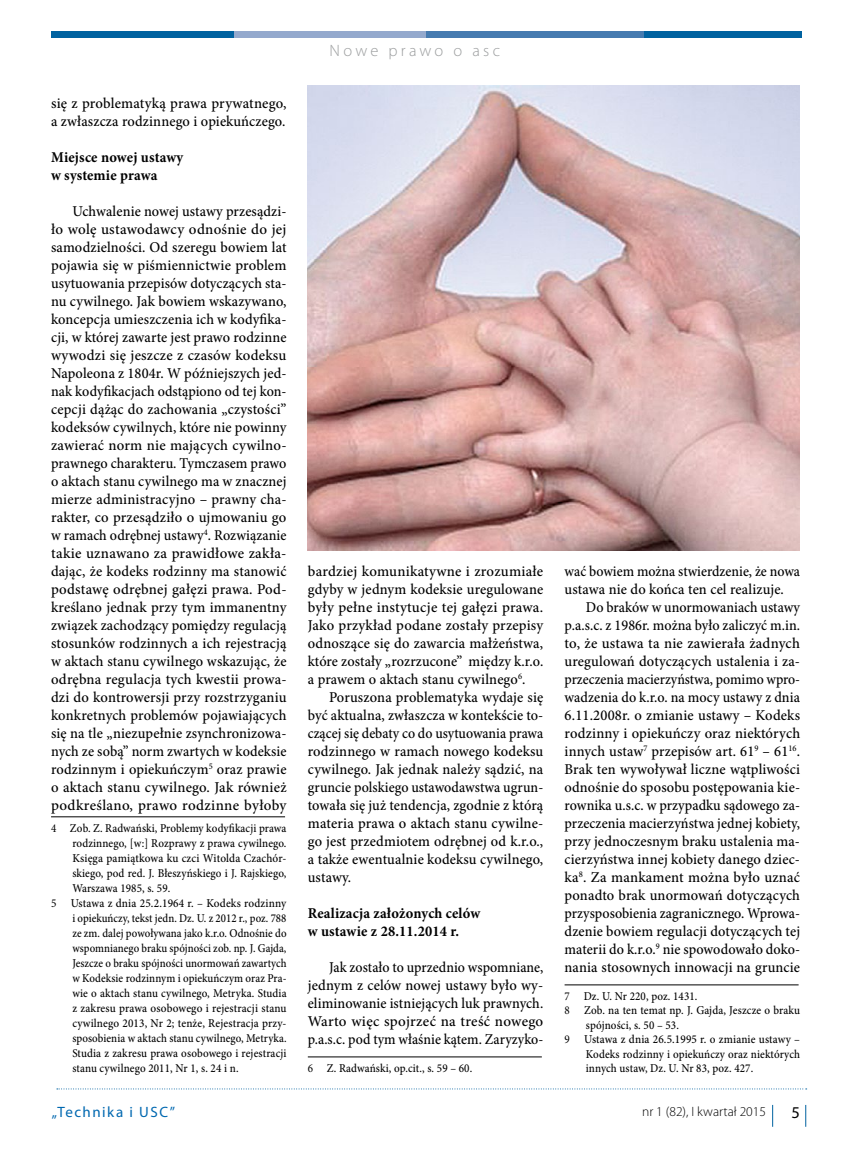
<style>
.page{position:relative;width:851px;height:1157px;background:#fff}
.page>*{position:absolute;margin:0;border:0;box-sizing:border-box;transform-origin:0 0}
.t1{font:300 16.5px "Myriad Pro";letter-spacing:.19em;color:#9c9e9f}
.t2{font:16.5px "Myriad Pro";color:#000}
.t3{font:500 15px/18px "Minion Pro";letter-spacing:.01em;color:#000;text-align:justify;scale:.95 1}
.t4{font:500 15px/18px "Minion Pro";letter-spacing:.01em;color:#000;text-align:justify;scale:.93 1}
.t5{font:500 15px/18px "Minion Pro";letter-spacing:.01em;color:#000;text-align:justify;scale:.96 1}
.t6{font:500 15px/18px "Minion Pro";letter-spacing:.01em;color:#000}
.t7{font:700 15px/18px "Minion Pro";letter-spacing:.01em;color:#000;scale:.96 1}
.t8{font:15px "Myriad Pro";letter-spacing:.1em;color:#0068b0}
.t9{font:300 13.5px "Myriad Pro";color:#000}
.t10{font:500 12px "Minion Pro";letter-spacing:.01em;color:#000;scale:.92 1}
.t11{font:500 12px "Minion Pro";letter-spacing:.01em;color:#000;scale:.9 1}
.t12{font:500 12px "Minion Pro";letter-spacing:.01em;color:#000;scale:.94 1}
.t13{font:500 12px "Minion Pro";letter-spacing:.01em;color:#000;scale:.91 1}
.t14{font:500 12px "Minion Pro";letter-spacing:.01em;color:#000;scale:.93 1}
.s1{font-weight:400}
</style>
<div class="page">
<svg style="left:772px;top:1104px;width:1px;height:22px"></svg>
<svg style="left:805px;top:1104px;width:1px;height:22px"></svg>
<svg style="left:57px;top:1088px;width:749px;height:1px"></svg>
<div style="left:641px;top:31px;width:160px;height:6px;background:#0062a0"></div>
<div style="left:422px;top:31px;width:221px;height:6px;background:#467bb0"></div>
<div style="left:230px;top:31px;width:195px;height:6px;background:#94a9cd"></div>
<div style="left:51px;top:31px;width:182px;height:6px;background:#0062a0"></div>
<hr style="left:51px;top:816px;width:234px;height:1px;background:#000">
<hr style="left:308px;top:1056px;width:233px;height:1px;background:#000">
<hr style="left:564px;top:984px;width:234px;height:1px;background:#000">
<img style="left:308px;top:85px;width:491px;height:466px">
<p class="t6" style="left:51px;top:94px;width:237px">się z problematyką prawa prywatnego, a zwłaszcza rodzinnego i opiekuńczego.</p>
<p class="t7" style="left:51px;top:148px;width:139px">Miejsce nowej ustawy w systemie prawa</p>
<p class="t3" style="left:51px;top:202px;width:249px;text-indent:21px">Uchwalenie nowej ustawy przesądzi&shy;ło wolę ustawodawcy odnośnie do jej samodzielności. Od szeregu bowiem lat pojawia się w piśmiennictwie problem usytuowania przepisów dotyczących sta&shy;nu cywilnego. Jak bowiem wskazywano, koncepcja umieszczenia ich w kodyfika&shy;cji, w której zawarte jest prawo rodzinne wywodzi się jeszcze z czasów kodeksu Napoleona z 1804r. W późniejszych jed&shy;nak kodyfikacjach odstąpiono od tej kon&shy;cepcji dążąc do zachowania „czystości” kodeksów cywilnych, które nie powinny zawierać norm nie mających cywilno&shy;prawnego charakteru. Tymczasem prawo o aktach stanu cywilnego ma w znacznej mierze administracyjno – prawny cha&shy;rakter, co przesądziło o ujmowaniu go w ramach odrębnej ustawy<sup>4</sup>. Rozwiązanie takie uznawano za prawidłowe zakła&shy;dając, że kodeks rodzinny ma stanowić podstawę odrębnej gałęzi prawa. Pod&shy;kreślano jednak przy tym immanentny związek zachodzący pomiędzy regulacją stosunków rodzinnych a ich rejestracją w aktach stanu cywilnego wskazując, że odrębna regulacja tych kwestii prowa&shy;dzi do kontrowersji przy rozstrzyganiu konkretnych problemów pojawiających się na tle „niezupełnie zsynchronizowa&shy;nych ze sobą” norm zwartych w kodeksie rodzinnym i opiekuńczym<sup>5</sup> oraz prawie o aktach stanu cywilnego. Jak również podkreślano, prawo rodzinne byłoby</p>
<p class="t10" style="left:51px;top:820px;width:257px"><span class="s1">4</span> Zob. Z. Radwański, Problemy kodyfikacji prawa</p>
<p class="t10" style="left:72px;top:835px;width:234px">rodzinnego, [w:] Rozprawy z prawa cywilnego.</p>
<p class="t12" style="left:72px;top:850px;width:229px">Księga pamiątkowa ku czci Witolda Czachór-</p>
<p class="t10" style="left:72px;top:865px;width:234px">skiego, pod red. J. Błeszyńskiego i J. Rajskiego,</p>
<p class="t10" style="left:72px;top:880px;width:108px">Warszawa 1985, s. 59.</p>
<p class="t12" style="left:51px;top:895px;width:252px"><span class="s1">5</span> Ustawa z dnia 25.2.1964 r. – Kodeks rodzinny</p>
<p class="t11" style="left:72px;top:910px;width:239px">i opiekuńczy, tekst jedn. Dz. U. z 2012 r., poz. 788</p>
<p class="t11" style="left:72px;top:925px;width:239px">ze zm. dalej powoływana jako k.r.o. Odnośnie do</p>
<p class="t11" style="left:72px;top:940px;width:239px">wspomnianego braku spójności zob. np. J. Gajda,</p>
<p class="t11" style="left:72px;top:955px;width:239px">Jeszcze o braku spójności unormowań zawartych</p>
<p class="t13" style="left:72px;top:970px;width:237px">w Kodeksie rodzinnym i opiekuńczym oraz Pra-</p>
<p class="t10" style="left:72px;top:985px;width:234px">wie o aktach stanu cywilnego, Metryka. Studia</p>
<p class="t12" style="left:72px;top:1000px;width:229px">z zakresu prawa osobowego i rejestracji stanu</p>
<p class="t14" style="left:72px;top:1015px;width:232px">cywilnego 2013, Nr 2; tenże, Rejestracja przy-</p>
<p class="t13" style="left:72px;top:1030px;width:237px">sposobienia w aktach stanu cywilnego, Metryka.</p>
<p class="t10" style="left:72px;top:1045px;width:234px">Studia z zakresu prawa osobowego i rejestracji</p>
<p class="t10" style="left:72px;top:1060px;width:182px">stanu cywilnego 2011, Nr 1, s. 24 i n.</p>
<p class="t1" style="left:329px;top:42px;width:172px">Nowe prawo o asc</p>
<p class="t6" style="left:308px;top:562px;width:237px;text-align:justify">bardziej komunikatywne i zrozumiałe gdyby w jednym kodeksie uregulowane były pełne instytucje tej gałęzi prawa.<br>Jako przykład podane zostały przepisy odnoszące się do zawarcia małżeństwa, które zostały „rozrzucone” między k.r.o. a prawem o aktach stanu cywilnego<sup>6</sup>.</p>
<p class="t5" style="left:308px;top:688px;width:247px;text-indent:21px">Poruszona problematyka wydaje się być aktualna, zwłaszcza w kontekście to&shy;czącej się debaty co do usytuowania prawa rodzinnego w ramach nowego kodeksu cywilnego. Jak jednak należy sądzić, na gruncie polskiego ustawodawstwa ugrun&shy;towała się już tendencja, zgodnie z którą materia prawa o aktach stanu cywilne&shy;go jest przedmiotem odrębnej od k.r.o., a także ewentualnie kodeksu cywilnego, ustawy.</p>
<p class="t7" style="left:308px;top:904px;width:181px">Realizacja założonych celów w ustawie z 28.11.2014 r.</p>
<p class="t4" style="left:308px;top:958px;width:255px;text-indent:21px">Jak zostało to uprzednio wspomniane, jednym z celów nowej ustawy było wy&shy;eliminowanie istniejących luk prawnych.<br>Warto więc spojrzeć na treść nowego p.a.s.c. pod tym właśnie kątem. Zaryzyko-</p>
<p class="t10" style="left:308px;top:1060px;width:180px"><span class="s1">6</span> Z. Radwański, op.cit., s. 59 – 60.</p>
<p class="t4" style="left:564px;top:562px;width:255px">wać bowiem można stwierdzenie, że nowa ustawa nie do końca ten cel realizuje.</p>
<p class="t4" style="left:564px;top:598px;width:255px;text-indent:21px">Do braków w unormowaniach ustawy p.a.s.c. z 1986r. można było zaliczyć m.in. to, że ustawa ta nie zawierała żadnych uregulowań dotyczących ustalenia i za&shy;przeczenia macierzyństwa, pomimo wpro&shy;wadzenia do k.r.o. na mocy ustawy z dnia 6.11.2008r. o zmianie ustawy – Kodeks rodzinny i opiekuńczy oraz niektórych innych ustaw<sup>7</sup> przepisów art. 61<sup>9</sup> – 61<sup>16</sup>.<br>Brak ten wywoływał liczne wątpliwości odnośnie do sposobu postępowania kie&shy;rownika u.s.c. w przypadku sądowego za&shy;przeczenia macierzyństwa jednej kobiety, przy jednoczesnym braku ustalenia ma&shy;cierzyństwa innej kobiety danego dziec&shy;ka<sup>8</sup>. Za mankament można było uznać ponadto brak unormowań dotyczących przysposobienia zagranicznego. Wprowa&shy;dzenie bowiem regulacji dotyczących tej materii do k.r.o.<sup>9</sup> nie spowodowało doko&shy;nania stosownych innowacji na gruncie</p>
<p class="t10" style="left:564px;top:988px;width:146px"><span class="s1">7</span> Dz. U. Nr 220, poz. 1431.</p>
<p class="t10" style="left:564px;top:1002px;width:257px"><span class="s1">8</span> Zob. na ten temat np. J. Gajda, Jeszcze o braku</p>
<p class="t10" style="left:585px;top:1016px;width:103px">spójności, s. 50 – 53.</p>
<p class="t14" style="left:564px;top:1031px;width:254px"><span class="s1">9</span> Ustawa z dnia 26.5.1995 r. o zmianie ustawy –</p>
<p class="t10" style="left:585px;top:1045px;width:234px">Kodeks rodzinny i opiekuńczy oraz niektórych</p>
<p class="t10" style="left:585px;top:1060px;width:183px">innych ustaw, Dz. U. Nr 83, poz. 427.</p>
<p class="t8" style="left:52px;top:1102px;width:125px">„Technika i USC”</p>
<p class="t9" style="left:642px;top:1104px;width:125px">nr 1 (82), I kwartał 2015</p>
<p class="t2" style="left:791px;top:1102px;width:10px">5</p>
</div>
